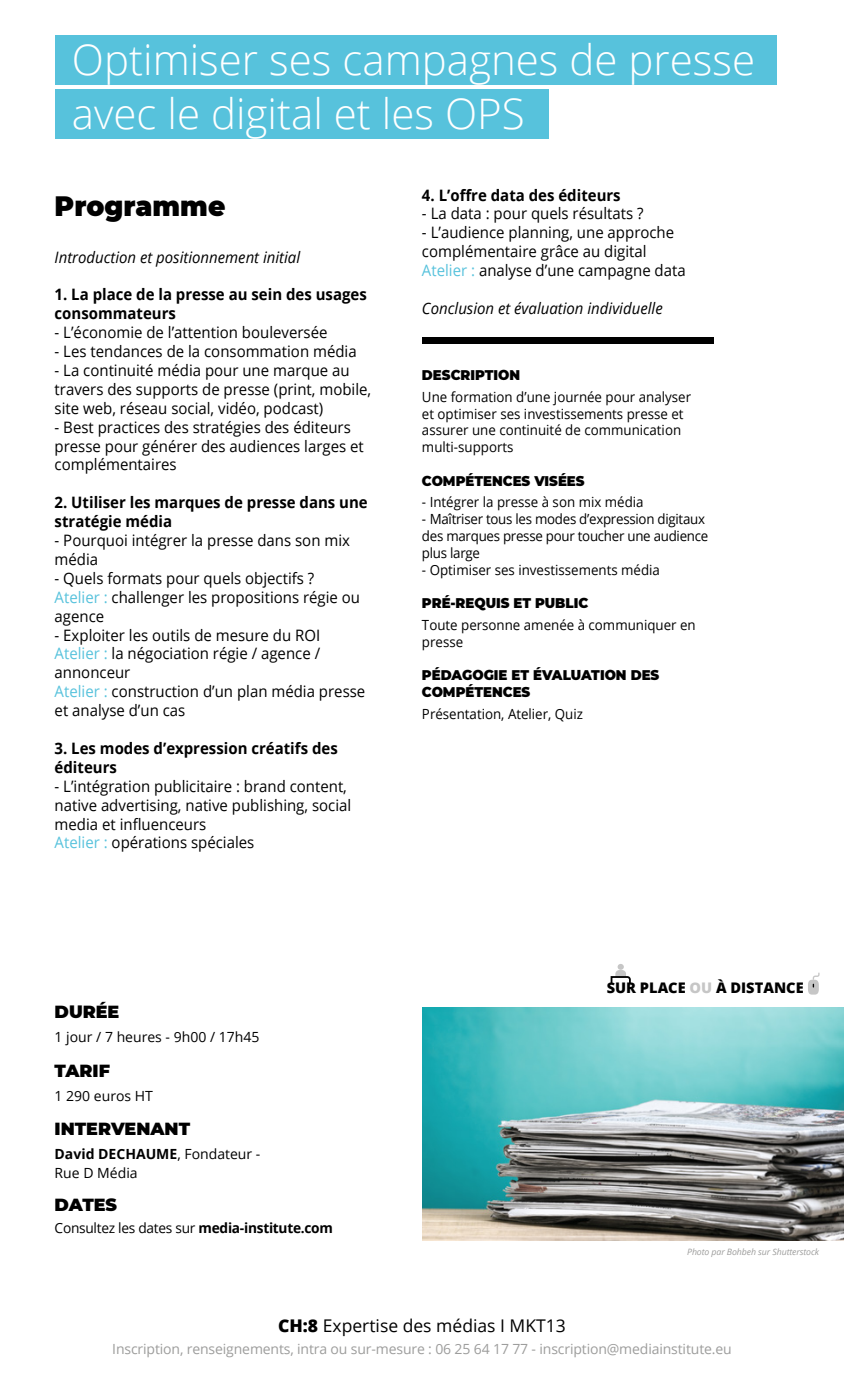
<style>
.page{position:relative;width:844px;height:1389px;background:#fff}
.page>*{position:absolute;margin:0;border:0;box-sizing:border-box;transform-origin:0 0}
.t1{font:300 42px/54.6px "Open Sans";color:#fff}
.t2{font:900 28px "Montserrat";color:#000;scale:.95 1}
.t3{font:17.5px "Open Sans";color:#000}
.t4{font:900 17.5px "Montserrat";color:#000}
.t5{font:15.75px/18.9px "Open Sans";color:#000;scale:.95 1}
.t6{font:700 15.75px/18.9px "Open Sans";color:#000;scale:.95 1}
.t7{font:italic 15.75px "Open Sans";color:#000;scale:.95 1}
.t8{font:800 14.53px "Open Sans";color:#000}
.t9{font:14px/16.8px "Open Sans";color:#000;scale:.95 1}
.t10{font:14px/16.8px "Open Sans";letter-spacing:-.02em;color:#000;scale:.95 1}
.t11{font:14px "Open Sans";letter-spacing:-.01em;color:#9d9d9c}
.t12{font:900 14px/16.8px "Montserrat";color:#000;scale:.95 1}
.t13{font:14px/19.2px "Open Sans";color:#000}
.t14{font:14px "Open Sans";letter-spacing:-.02em;color:#000}
.t15{font:italic 8.75px "Open Sans";letter-spacing:-.01em;color:#9d9d9c}
.s1{color:#57c2dc}
.s2{font-weight:700}
.s3{color:#c6c6c6}
.s4{font-weight:800}
</style>
<div class="page">
<div style="left:422px;top:337px;width:291px;height:7px;background:#000"></div>
<img style="left:422px;top:1007px;width:421px;height:233px">
<svg style="left:610px;top:964px;width:21px;height:20px"></svg>
<svg style="left:808px;top:973px;width:11px;height:22px"></svg>
<div style="left:55px;top:35px;width:721px;height:49px;background:#57c2dc"></div>
<div style="left:55px;top:89px;width:493px;height:50px;background:#57c2dc"></div>
<h1 class="t1" style="left:72px;top:31px;width:684px">Optimiser ses campagnes de presse avec le digital et les OPS</h1>
<h2 class="t2" style="left:55px;top:185px;width:181px">Programme</h2>
<p class="t7" style="left:55px;top:246px;width:260px">Introduction et positionnement initial</p>
<p class="t6" style="left:55px;top:285px;width:330px">1. La place de la presse au sein des usages consommateurs</p>
<p class="t5" style="left:55px;top:323px;width:289px">- L’économie de l’attention bouleversée</p>
<p class="t5" style="left:55px;top:341px;width:319px">- Les tendances de la consommation média</p>
<p class="t5" style="left:55px;top:360px;width:335px">- La continuité média pour une marque au travers des supports de presse (print, mobile, site web, réseau social, vidéo, podcast)</p>
<p class="t5" style="left:55px;top:417px;width:327px">- Best practices des stratégies des éditeurs presse pour générer des audiences larges et complémentaires</p>
<p class="t6" style="left:55px;top:493px;width:331px">2. Utiliser les marques de presse dans une stratégie média</p>
<p class="t5" style="left:55px;top:530px;width:312px">- Pourquoi intégrer la presse dans son mix média</p>
<p class="t5" style="left:55px;top:568px;width:323px">- Quels formats pour quels objectifs ?<br><span class="s1">Atelier :</span> challenger les propositions régie ou agence</p>
<p class="t5" style="left:55px;top:625px;width:328px">- Exploiter les outils de mesure du ROI<br><span class="s1">Atelier :</span> la négociation régie / agence / annonceur<br><span class="s1">Atelier :</span> construction d’un plan média presse et analyse d’un cas</p>
<p class="t6" style="left:55px;top:738px;width:299px">3. Les modes d’expression créatifs des éditeurs</p>
<p class="t5" style="left:55px;top:776px;width:314px">- L’intégration publicitaire : brand content, native advertising, native publishing, social media et influenceurs<br><span class="s1">Atelier :</span> opérations spéciales</p>
<p class="t4" style="left:55px;top:999px;width:66px">DURÉE</p>
<p class="t13" style="left:55px;top:1027px;width:206px">1 jour / 7 heures - 9h00 / 17h45</p>
<p class="t4" style="left:55px;top:1057px;width:57px">TARIF</p>
<p class="t13" style="left:55px;top:1086px;width:100px">1 290 euros HT</p>
<p class="t4" style="left:55px;top:1115px;width:137px">INTERVENANT</p>
<p class="t13" style="left:55px;top:1144px;width:207px"><span class="s2">David DECHAUME</span>, Fondateur -<br>Rue D Média</p>
<p class="t4" style="left:55px;top:1191px;width:64px">DATES</p>
<p class="t14" style="left:55px;top:1218px;width:280px">Consultez les dates sur <span class="s2">media-institute.com</span></p>
<p class="t6" style="left:422px;top:185px;width:211px">4. L’offre data des éditeurs</p>
<p class="t5" style="left:422px;top:204px;width:235px">- La data : pour quels résultats ?</p>
<p class="t5" style="left:422px;top:223px;width:279px">- L’audience planning, une approche complémentaire grâce au digital<br><span class="s1">Atelier :</span> analyse d’une campagne data</p>
<p class="t7" style="left:422px;top:297px;width:255px">Conclusion et évaluation individuelle</p>
<p class="t12" style="left:422px;top:366px;width:105px">DESCRIPTION</p>
<p class="t9" style="left:422px;top:388px;width:285px">Une formation d’une journée pour analyser et optimiser ses investissements presse et assurer une continuité de communication multi-supports</p>
<p class="t12" style="left:422px;top:471px;width:173px">COMPÉTENCES VISÉES</p>
<p class="t9" style="left:422px;top:494px;width:235px">- Intégrer la presse à son mix média</p>
<p class="t10" style="left:422px;top:510px;width:303px">- Maîtriser tous les modes d’expression digitaux des marques presse pour toucher une audience plus large</p>
<p class="t9" style="left:422px;top:561px;width:252px">- Optimiser ses investissements média</p>
<p class="t12" style="left:422px;top:594px;width:176px">PRÉ-REQUIS ET PUBLIC</p>
<p class="t9" style="left:422px;top:616px;width:289px">Toute personne amenée à communiquer en presse</p>
<p class="t12" style="left:422px;top:666px;width:251px">PÉDAGOGIE ET ÉVALUATION DES<br>COMPÉTENCES</p>
<p class="t9" style="left:422px;top:705px;width:171px">Présentation, Atelier, Quiz</p>
<p class="t8" style="left:606px;top:977px;width:198px">SUR PLACE <span class="s3">OU</span> À DISTANCE</p>
<p class="t15" style="left:687px;top:1245px;width:133px">Photo par Bohbeh sur Shutterstock</p>
<p class="t3" style="left:278px;top:1314px;width:289px"><span class="s4">CH:8</span> Expertise des médias I MKT13</p>
<p class="t11" style="left:112px;top:1340px;width:620px">Inscription, renseignements, intra ou sur-mesure : 06 25 64 17 77 - inscription@mediainstitute.eu</p>
</div>
